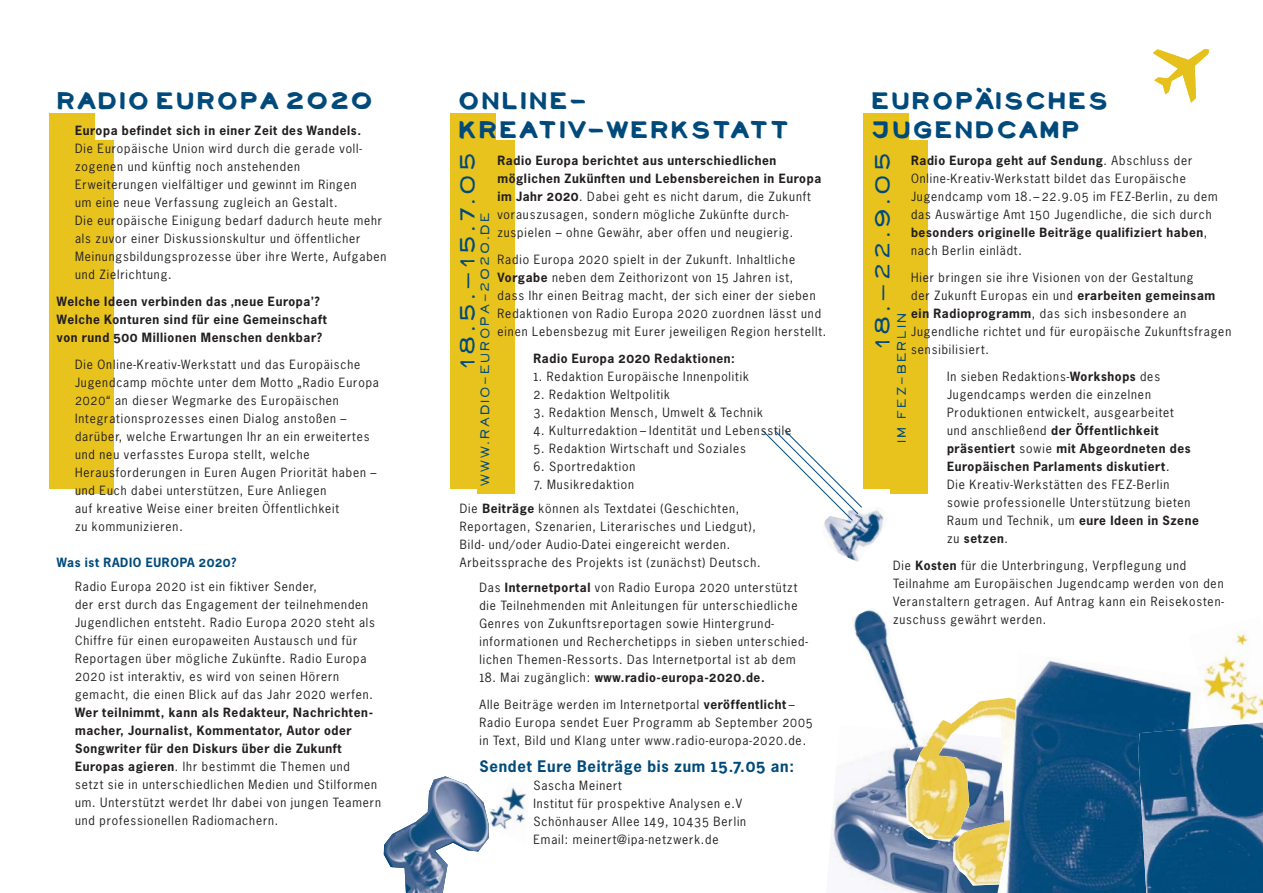
<style>
.page{position:relative;width:1263px;height:893px;background:#fff}
.page>*{position:absolute;margin:0;border:0;box-sizing:border-box;transform-origin:0 0}
.t1{font:25.5px/28.5px "Neo Retro Shadow";letter-spacing:.085em;color:#004a7b}
.t2{font:25.5px "Neo Retro Fill";letter-spacing:.085em;color:#004a7b}
.t3{font:15px "Neo Retro Fill";letter-spacing:.07em;color:#004a7b}
.t4{font:15px "News Gothic MR Bold";letter-spacing:.05em;color:#004a7b}
.t5{font:12px/18px "News Gothic F2 F Reg";letter-spacing:.075em;color:#231f20}
.t6{font:12px/18px "News Gothic MR Bold";letter-spacing:.05em;color:#231f20}
.t7{font:12px "News Gothic MR Bold";letter-spacing:.05em;color:#004a7b}
.s1{font-family:"News Gothic MR Bold"}
.s2{font-family:"News Gothic F2 F Reg"}
</style>
<div class="page">
<img style="left:1204px;top:630px;width:59px;height:89px">
<div style="left:49px;top:113px;width:46px;height:376px;background:#e8c31e"></div>
<div style="left:76px;top:140px;width:38px;height:353px;background:#e8c31e"></div>
<div style="left:451px;top:113px;width:45px;height:376px;background:#e8c31e"></div>
<div style="left:478px;top:140px;width:37px;height:353px;background:#e8c31e"></div>
<div style="left:863px;top:113px;width:46px;height:376px;background:#e8c31e"></div>
<div style="left:890px;top:140px;width:38px;height:353px;background:#e8c31e"></div>
<img style="left:830px;top:750px;width:163px;height:142px">
<img style="left:824px;top:507px;width:61px;height:55px">
<svg style="left:762px;top:430px;width:101px;height:91px"></svg>
<img style="left:906px;top:699px;width:87px;height:186px">
<img style="left:993px;top:660px;width:211px;height:232px">
<img style="left:1138px;top:721px;width:125px;height:171px">
<svg style="left:489px;top:787px;width:38px;height:43px"></svg>
<img style="left:384px;top:776px;width:105px;height:116px">
<img style="left:1153px;top:49px;width:56px;height:54px">
<img style="left:853px;top:609px;width:70px;height:141px">
<h1 class="t1" style="left:57px;top:86px;width:317px">RADIO EUROPA 2020</h1>
<p class="t6" style="left:75px;top:123px;width:288px">Europa befindet sich in einer Zeit des Wandels.</p>
<p class="t5" style="left:75px;top:141px;width:313px">Die Europäische Union wird durch die gerade voll&shy;zogenen und künftig noch anstehenden<br>Erweiterungen vielfältiger und gewinnt im Ringen<br>um eine neue Verfassung zugleich an Gestalt.<br>Die europäische Einigung bedarf dadurch heute mehr als zuvor einer Diskussionskultur und öffentlicher Meinungsbildungsprozesse über ihre Werte, Aufgaben und Zielrichtung.</p>
<p class="t6" style="left:57px;top:294px;width:272px">Welche Ideen verbinden das ‚neue Europa’?<br>Welche Konturen sind für eine Gemeinschaft von rund 500 Millionen Menschen denkbar?</p>
<p class="t5" style="left:75px;top:357px;width:305px">Die Online-Kreativ-Werkstatt und das Europäische Jugendcamp möchte unter dem Motto „Radio Europa 2020“ an dieser Wegmarke des Europäischen Integrationsprozesses einen Dialog anstoßen – darüber, welche Erwartungen Ihr an ein erweitertes und neu verfasstes Europa stellt, welche Herausforderungen in Euren Augen Priorität haben – und Euch dabei unterstützen, Eure Anliegen<br>auf kreative Weise einer breiten Öffentlichkeit<br>zu kommunizieren.</p>
<p class="t7" style="left:57px;top:558px;width:181px">Was ist RADIO EUROPA 2020?</p>
<p class="t5" style="left:75px;top:579px;width:301px">Radio Europa 2020 ist ein fiktiver Sender,<br>der erst durch das Engagement der teilnehmenden Jugendlichen entsteht. Radio Europa 2020 steht als Chiffre für einen europaweiten Austausch und für Reportagen über mögliche Zukünfte. Radio Europa 2020 ist interaktiv, es wird von seinen Hörern gemacht, die einen Blick auf das Jahr 2020 werfen.</p>
<p class="t6" style="left:75px;top:705px;width:299px">Wer teilnimmt, kann als Redakteur, Nachrichten&shy;macher, Journalist, Kommentator, Autor oder<br>Songwriter für den Diskurs über die Zukunft</p>
<p class="t5" style="left:75px;top:759px;width:307px"><span class="s1">Europas agieren</span>. Ihr bestimmt die Themen und setzt sie in unterschiedlichen Medien und Stilformen um. Unterstützt werdet Ihr dabei von jungen Teamern und professionellen Radiomachern.</p>
<h1 class="t1" style="left:459px;top:86px;width:332px">ONLINE-<br>KREATIV-WERKSTATT</h1>
<h1 class="t2" style="left:453px;top:369px;width:219px;rotate:-90deg">18.5.–15.7.05</h1>
<p class="t6" style="left:497px;top:153px;width:325px">Radio Europa berichtet aus unterschiedlichen möglichen Zukünften und Lebensbereichen in Europa</p>
<p class="t5" style="left:497px;top:189px;width:315px"><span class="s1">im Jahr 2020</span>. Dabei geht es nicht darum, die Zukunft vorauszusagen, sondern mögliche Zukünfte durch&shy;zuspielen – ohne Gewähr, aber offen und neugierig.</p>
<p class="t5" style="left:498px;top:252px;width:330px">Radio Europa 2020 spielt in der Zukunft. Inhaltliche <span class="s1">Vorgabe</span> neben dem Zeithorizont von 15 Jahren ist,<br>dass Ihr einen Beitrag macht, der sich einer der sieben Redaktionen von Radio Europa 2020 zuordnen lässt und einen Lebensbezug mit Eurer jeweiligen Region herstellt.</p>
<p class="t6" style="left:533px;top:351px;width:203px">Radio Europa 2020 Redaktionen:</p>
<p class="t5" style="left:533px;top:369px;width:217px">1. Redaktion Europäische Innenpolitik</p>
<p class="t5" style="left:533px;top:387px;width:138px">2. Redaktion Weltpolitik</p>
<p class="t5" style="left:533px;top:405px;width:231px">3. Redaktion Mensch, Umwelt &amp; Technik</p>
<p class="t5" style="left:533px;top:423px;width:259px">4. Kulturredaktion– Identität und Lebensstile</p>
<p class="t5" style="left:533px;top:441px;width:214px">5. Redaktion Wirtschaft und Soziales</p>
<p class="t5" style="left:533px;top:459px;width:103px">6. Sportredaktion</p>
<p class="t5" style="left:533px;top:477px;width:102px">7. Musikredaktion</p>
<p class="t3" style="left:476px;top:485px;width:275px;rotate:-90deg">www.radio-europa-2020.de</p>
<p class="t5" style="left:460px;top:500px;width:302px">Die <span class="s1">Beiträge</span> können als Textdatei (Geschichten, Reportagen, Szenarien, Literarisches und Liedgut), Bild- und/oder Audio-Datei eingereicht werden.<br>Arbeitssprache des Projekts ist (zunächst) Deutsch.</p>
<p class="t5" style="left:479px;top:579px;width:330px">Das <span class="s1">Internetportal</span> von Radio Europa 2020 unterstützt die Teilnehmenden mit Anleitungen für unterschiedliche Genres von Zukunftsreportagen sowie Hintergrund&shy;informationen und Recherchetipps in sieben unterschied&shy;lichen Themen-Ressorts. Das Internetportal ist ab dem</p>
<p class="t6" style="left:479px;top:669px;width:287px"><span class="s2">18. Mai zugänglich:</span> www.radio-europa-2020.de.</p>
<p class="t5" style="left:479px;top:696px;width:335px">Alle Beiträge werden im Internetportal <span class="s1">veröffentlicht</span>–<br>Radio Europa sendet Euer Programm ab September 2005 in Text, Bild und Klang unter www.radio-europa-2020.de.</p>
<p class="t4" style="left:479px;top:759px;width:316px">Sendet Eure Beiträge bis zum 15.7.05 an:</p>
<p class="t5" style="left:533px;top:777px;width:214px">Sascha Meinert<br>Institut für prospektive Analysen e.V<br>Schönhauser Allee 149, 10435 Berlin<br>Email: meinert@ipa-netzwerk.de</p>
<h1 class="t1" style="left:871px;top:86px;width:238px">EUROPÄISCHES<br>JUGENDCAMP</h1>
<h1 class="t2" style="left:868px;top:348px;width:199px;rotate:-90deg">18.–22.9.05</h1>
<p class="t6" style="left:911px;top:153px;width:283px">Radio Europa geht auf Sendung<span class="s2">. Abschluss der</span></p>
<p class="t5" style="left:911px;top:171px;width:308px">Online-Kreativ-Werkstatt bildet das Europäische<br>Jugendcamp vom 18.–22.9.05 im FEZ-Berlin, zu dem das Auswärtige Amt 150 Jugendliche, die sich durch</p>
<p class="t6" style="left:911px;top:225px;width:298px">besonders originelle Beiträge qualifiziert haben<span class="s2">,</span></p>
<p class="t5" style="left:911px;top:243px;width:112px">nach Berlin einlädt.</p>
<p class="t5" style="left:911px;top:270px;width:322px">Hier bringen sie ihre Visionen von der Gestaltung<br>der Zukunft Europas ein und <span class="s1">erarbeiten gemeinsam ein Radioprogramm</span>, das sich insbesondere an Jugendliche richtet und für europäische Zukunftsfragen sensibilisiert.</p>
<p class="t5" style="left:947px;top:369px;width:228px">In sieben Redaktions-<span class="s1">Workshops</span> des<br>Jugendcamps werden die einzelnen<br>Produktionen entwickelt, ausgearbeitet</p>
<p class="t6" style="left:947px;top:423px;width:245px"><span class="s2">und anschließend</span> der Öffentlichkeit präsentiert <span class="s2">sowie</span> mit Abgeordneten des<br>Europäischen Parlaments diskutiert<span class="s2">.</span></p>
<p class="t5" style="left:947px;top:477px;width:253px">Die Kreativ-Werkstätten des FEZ-Berlin sowie professionelle Unterstützung bieten<br>Raum und Technik, um <span class="s1">eure Ideen in Szene</span></p>
<p class="t6" style="left:947px;top:531px;width:62px"><span class="s2">zu</span> setzen<span class="s2">.</span></p>
<p class="t5" style="left:893px;top:558px;width:332px">Die <span class="s1">Kosten</span> für die Unterbringung, Verpflegung und Teilnahme am Europäischen Jugendcamp werden von den Veranstaltern getragen. Auf Antrag kann ein Reisekosten&shy;zuschuss gewährt werden.</p>
<p class="t3" style="left:893px;top:442px;width:132px;rotate:-90deg">im FEZ-Berlin</p>
</div>
